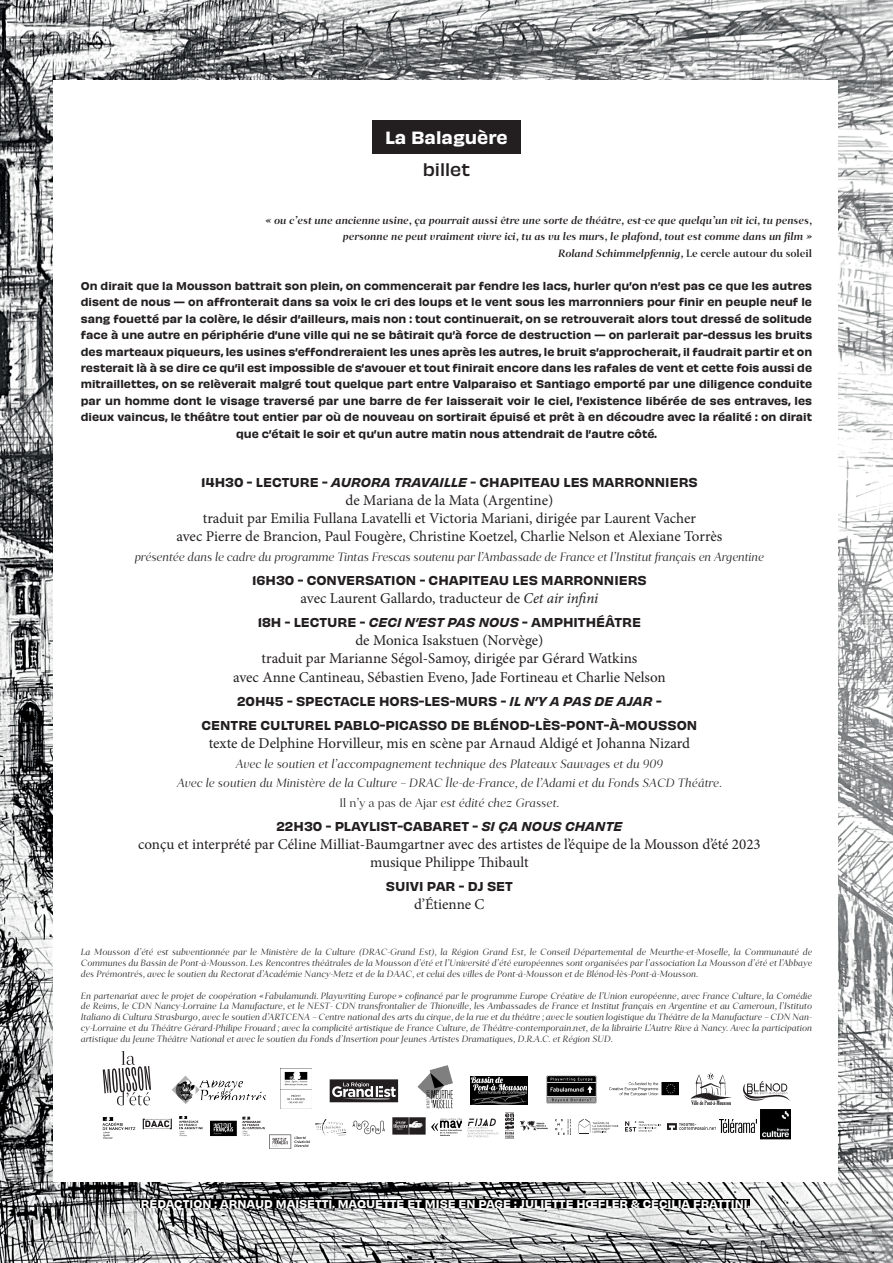
<style>
.page{position:relative;width:893px;height:1263px;background:#fff}
.page>*{position:absolute;margin:0;border:0;box-sizing:border-box;transform-origin:0 0}
.t1{font:16.5px "Obviously Semi";color:#fff}
.t2{font:500 16.5px "Obviously";color:#231f20}
.t3{font:15px/18px "Minion Pro";color:#231f20;text-align:center}
.t4{font:italic 300 12px/19.5px "Carot Display";color:#231f20;text-align:center}
.t5{font:12px/24px "Obviously Semi";color:#231f20;text-align:center}
.t6{font:10.5px/16.5px "Obviously Semi";color:#231f20;text-align:center}
.t7{font:italic 500 10.5px/16.5px "Carot Display";color:#231f20;text-align:right}
.t8{font:10.5px "Obviously Semi";color:#fff}
.t9{font:italic 300 9px/10.8px "Carot Display";color:#231f20;text-align:justify}
.s1{font-style:normal}
.s2{font-style:italic}
</style>
<div class="page">
<img style="left:0;top:0;width:893px;height:1263px">
<div style="left:53px;top:80px;width:785px;height:1101px;background:#fff"></div>
<div style="left:141px;top:1199px;width:609px;height:8px;background:#000001"></div>
<div style="left:372px;top:120px;width:149px;height:33px;background:#231f20"></div>
<img style="left:172px;top:1075px;width:94px;height:29px">
<img style="left:609px;top:1082px;width:69px;height:13px">
<img style="left:546px;top:1075px;width:51px;height:29px">
<img style="left:281px;top:1068px;width:31px;height:36px">
<img style="left:417px;top:1065px;width:36px;height:44px">
<img style="left:471px;top:1076px;width:56px;height:28px">
<img style="left:690px;top:1072px;width:41px;height:33px">
<img style="left:743px;top:1082px;width:47px;height:18px">
<svg style="left:330px;top:1079px;width:68px;height:23px;background:#5f5c5d"></svg>
<img style="left:668px;top:1123px;width:48px;height:6px">
<img style="left:720px;top:1119px;width:36px;height:13px">
<img style="left:761px;top:1109px;width:29px;height:30px">
<svg style="left:579px;top:1119px;width:39px;height:15px"></svg>
<img style="left:242px;top:1116px;width:23px;height:20px">
<img style="left:142px;top:1118px;width:30px;height:12px">
<img style="left:179px;top:1116px;width:58px;height:21px">
<img style="left:432px;top:1119px;width:29px;height:17px">
<img style="left:315px;top:1119px;width:32px;height:17px">
<img style="left:393px;top:1118px;width:33px;height:16px">
<img style="left:468px;top:1118px;width:30px;height:19px">
<img style="left:506px;top:1113px;width:8px;height:26px">
<img style="left:519px;top:1120px;width:29px;height:13px">
<svg style="left:352px;top:1121px;width:33px;height:13px"></svg>
<svg style="left:625px;top:1121px;width:36px;height:11px"></svg>
<img style="left:555px;top:1119px;width:15px;height:16px">
<img style="left:103px;top:1117px;width:33px;height:22px">
<img style="left:269px;top:1134px;width:41px;height:15px">
<svg style="left:103px;top:1051px;width:48px;height:54px"></svg>
<h1 class="t1" style="left:385px;top:124px;width:124px">La Balaguère</h1>
<h1 class="t2" style="left:423px;top:157px;width:49px">billet</h1>
<p class="t7" style="left:265px;top:212px;width:549px">« ou c’est une ancienne usine, ça pourrait aussi être une sorte de théâtre, est-ce que quelqu’un vit ici, tu penses, personne ne peut vraiment vivre ici, tu as vu les murs, le plafond, tout est comme dans un film »<br>Roland Schimmelpfennig, <span class="s1">Le cercle autour du soleil</span></p>
<p class="t6" style="left:81px;top:276px;width:733px">On dirait que la Mousson battrait son plein, on commencerait par fendre les lacs, hurler qu’on n’est pas ce que les autres disent de nous — on affronterait dans sa voix le cri des loups et le vent sous les marronniers pour finir en peuple neuf le sang fouetté par la colère, le désir d’ailleurs, mais non : tout continuerait, on se retrouverait alors tout dressé de solitude face à une autre en périphérie d’une ville qui ne se bâtirait qu’à force de destruction — on parlerait par-dessus les bruits des marteaux piqueurs, les usines s’effondreraient les unes après les autres, le bruit s’approcherait, il faudrait partir et on resterait là à se dire ce qu’il est impossible de s’avouer et tout finirait encore dans les rafales de vent et cette fois aussi de mitraillettes, on se relèverait malgré tout quelque part entre Valparaiso et Santiago emporté par une diligence conduite par un homme dont le visage traversé par une barre de fer laisserait voir le ciel, l’existence libérée de ses entraves, les dieux vaincus, le théâtre tout entier par où de nouveau on sortirait épuisé et prêt à en découdre avec la réalité : on dirait que c’était le soir et qu’un autre matin nous attendrait de l’autre côté.</p>
<h3 class="t5" style="left:201px;top:470px;width:498px">14H30 - LECTURE - <span class="s2">AURORA TRAVAILLE</span> - CHAPITEAU LES MARRONNIERS</h3>
<h2 class="t3" style="left:176px;top:492px;width:547px">de Mariana de la Mata (Argentine)<br>traduit par Emilia Fullana Lavatelli et Victoria Mariani, dirigée par Laurent Vacher<br>avec Pierre de Brancion, Paul Fougère, Christine Koetzel, Charlie Nelson et Alexiane Torrès</h2>
<h3 class="t4" style="left:135px;top:547px;width:631px">présentée dans le cadre du programme Tintas Frescas soutenu par l’Ambassade de France et l’Institut français en Argentine</h3>
<h3 class="t5" style="left:252px;top:567px;width:396px">16H30 - CONVERSATION - CHAPITEAU LES MARRONNIERS</h3>
<h2 class="t3" style="left:301px;top:589px;width:299px">avec Laurent Gallardo, traducteur de <span class="s2">Cet air infini</span></h2>
<h3 class="t5" style="left:258px;top:609px;width:385px">18H - LECTURE - <span class="s2">CECI N’EST PAS NOUS</span> - AMPHITHÉÂTRE</h3>
<h2 class="t3" style="left:261px;top:631px;width:377px">de Monica Isakstuen (Norvège)<br>traduit par Marianne Ségol-Samoy, dirigée par Gérard Watkins</h2>
<h2 class="t3" style="left:233px;top:669px;width:434px">avec Anne Cantineau, Sébastien Eveno, Jade Fortineau et Charlie Nelson</h2>
<h3 class="t5" style="left:202px;top:689px;width:497px">20H45 - SPECTACLE HORS-LES-MURS - <span class="s2">IL N’Y A PAS DE AJAR</span> -<br>CENTRE CULTUREL PABLO-PICASSO DE BLÉNOD-LÈS-PONT-À-MOUSSON</h3>
<h2 class="t3" style="left:209px;top:735px;width:483px">texte de Delphine Horvilleur, mis en scène par Arnaud Aldigé et Johanna Nizard</h2>
<h3 class="t4" style="left:177px;top:754px;width:546px">Avec le soutien et l’accompagnement technique des Plateaux Sauvages et du 909<br>Avec le soutien du Ministère de la Culture – DRAC Île-de-France, de l’Adami et du Fonds SACD Théâtre.<br><span class="s1">Il n’y a pas de Ajar</span> est édité chez Grasset.</h3>
<h3 class="t5" style="left:276px;top:813px;width:347px">22H30 - PLAYLIST-CABARET - <span class="s2">SI ÇA NOUS CHANTE</span></h3>
<h2 class="t3" style="left:138px;top:835px;width:624px">conçu et interprété par Céline Milliat-Baumgartner avec des artistes de l’équipe de la Mousson d’été 2023 musique Philippe Thibault</h2>
<h3 class="t5" style="left:386px;top:873px;width:129px">SUIVI PAR - DJ SET</h3>
<h2 class="t3" style="left:414px;top:895px;width:72px">d’Étienne C</h2>
<p class="t9" style="left:81px;top:947px;width:733px">La Mousson d’été est subventionnée par le Ministère de la Culture (DRAC-Grand Est), la Région Grand Est, le Conseil Départemental de Meurthe-et-Moselle, la Communauté de Communes du Bassin de Pont-à-Mousson. Les Rencontres théâtrales de la Mousson d’été et l’Université d’été européennes sont organisées par l’association La Mousson d’été et l’Abbaye des Prémontrés, avec le soutien du Rectorat d’Académie Nancy-Metz et de la DAAC, et celui des villes de Pont-à-Mousson et de Blénod-lès-Pont-à-Mousson.</p>
<p class="t9" style="left:81px;top:990px;width:733px">En partenariat avec le projet de coopération «Fabulamundi. Playwriting Europe» cofinancé par le programme Europe Créative de l’Union européenne, avec France Culture, la Comédie de Reims, le CDN Nancy-Lorraine La Manufacture, et le NEST- CDN transfrontalier de Thionville, les Ambassades de France et Institut français en Argentine et au Cameroun, l’Istituto Italiano di Cultura Strasburgo, avec le soutien d’ARTCENA – Centre national des arts du cirque, de la rue et du théâtre ; avec le soutien logistique du Théâtre de la Manufacture – CDN Nan&shy;cy-Lorraine et du Théâtre Gérard-Philipe Frouard; avec la complicité artistique de France Culture, de Théâtre-contemporain.net, de la librairie L’Autre Rive à Nancy. Avec la participation artistique du Jeune Théâtre National et avec le soutien du Fonds d’Insertion pour Jeunes Artistes Dramatiques, D.R.A.C. et Région SUD.</p>
<p class="t8" style="left:141px;top:1195px;width:611px">RÉDACTION : ARNAUD MAÏSETTI. MAQUETTE ET MISE EN PAGE : JULIETTE HŒFLER &amp; CÉCILIA FRATTINI.</p>
</div>
